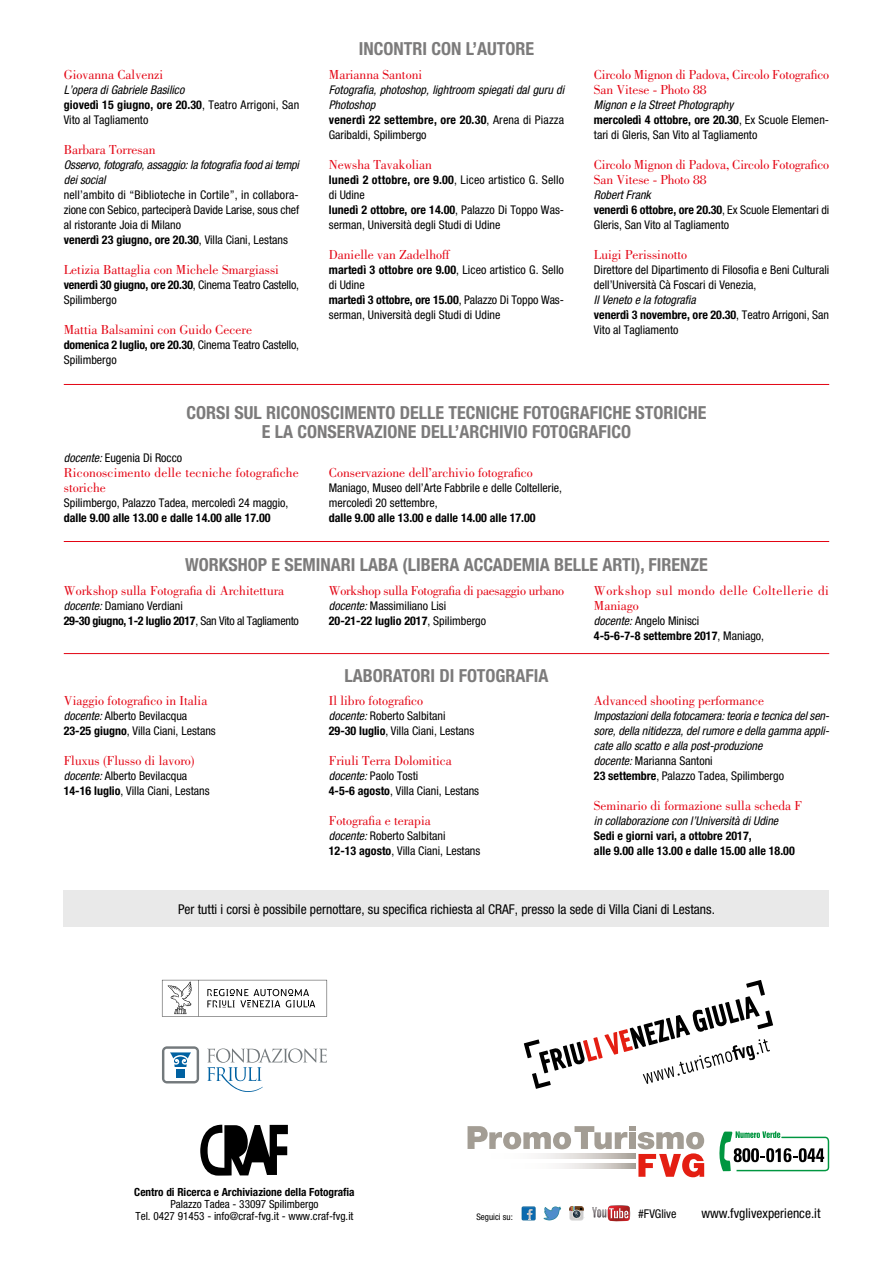
<style>
.page{position:relative;width:893px;height:1263px;background:#fff}
.page>*{position:absolute;margin:0;border:0;box-sizing:border-box;transform-origin:0 0}
.t1{font:700 condensed 18px "Helvetica Neue LT Std";color:#7c7b7b}
.t2{font:13.5px/15px "Bodoni Std";color:#e30413}
.t3{font:condensed 13.5px "Helvetica Neue LT Std";color:#000}
.t4{font:13.5px/15px "Bodoni Std";letter-spacing:.035em;color:#e30413}
.t5{font:13.5px "Bodoni Std";letter-spacing:-.02em;color:#e30413}
.t6{font:condensed 12px/15px "Helvetica Neue LT Std";color:#000}
.t7{font:italic condensed 12px/15px "Helvetica Neue LT Std";letter-spacing:-.005em;color:#000}
.t8{font:700 condensed 12px/15px "Helvetica Neue LT Std";color:#000}
.t9{font:condensed 11.25px/12px "Helvetica Neue LT Std";color:#000;text-align:center}
.t10{font:700 condensed 11.25px "Helvetica Neue LT Std";color:#000}
.t11{font:condensed 9px "Helvetica Neue LT Std";color:#000}
.s1{font-style:italic}
.s2{font-weight:700}
.s3{font-weight:700;font-style:normal}
.s4{font-style:normal}
</style>
<div class="page">
<svg style="left:162px;top:980px;width:165px;height:36px"></svg>
<svg style="left:162px;top:1046px;width:37px;height:37px"></svg>
<div style="left:176px;top:1069px;width:9px;height:8px;background:#0061a1"></div>
<svg style="left:207px;top:1048px;width:120px;height:44px"></svg>
<svg style="left:524px;top:980px;width:249px;height:109px"></svg>
<svg style="left:592px;top:1205px;width:39px;height:17px"></svg>
<svg style="left:544px;top:1206px;width:17px;height:14px"></svg>
<svg style="left:522px;top:1206px;width:14px;height:14px"></svg>
<svg style="left:522px;top:1207px;width:13px;height:14px"></svg>
<svg style="left:569px;top:1206px;width:15px;height:15px"></svg>
<svg style="left:468px;top:1126px;width:236px;height:51px"></svg>
<svg style="left:719px;top:1131px;width:110px;height:40px"></svg>
<svg style="left:200px;top:1125px;width:88px;height:50px"></svg>
<div style="left:64px;top:890px;width:765px;height:37px;background:#e9e9e9"></div>
<hr style="left:64px;top:541px;width:765px;height:1px;background:#e30413">
<hr style="left:64px;top:384px;width:765px;height:1px;background:#e30413">
<hr style="left:64px;top:653px;width:765px;height:1px;background:#e30413">
<p class="t2" style="left:64px;top:67px;width:101px">Giovanna Calvenzi</p>
<p class="t6" style="left:64px;top:82px;width:237px"><span class="s1">L’opera di Gabriele Basilico<br></span><span class="s2">giovedì 15 giugno, ore 20.30</span>, Teatro Arrigoni, San<br>Vito al Tagliamento</p>
<p class="t2" style="left:64px;top:142px;width:93px">Barbara Torresan</p>
<p class="t7" style="left:64px;top:157px;width:237px">Osservo, fotografo, assaggio: la fotografia food ai tempi dei social</p>
<p class="t6" style="left:64px;top:187px;width:237px">nell’ambito di “Biblioteche in Cortile”, in collabora&shy;zione con Sebico, parteciperà Davide Larise, sous chef al ristorante Joia di Milano<br><span class="s2">venerdì 23 giugno, ore 20.30</span>, Villa Ciani, Lestans</p>
<p class="t2" style="left:64px;top:262px;width:217px">Letizia Battaglia con Michele Smargiassi</p>
<p class="t6" style="left:64px;top:277px;width:237px"><span class="s2">venerdì 30 giugno, ore 20.30</span>, Cinema Teatro Castello,<br>Spilimbergo</p>
<p class="t2" style="left:64px;top:322px;width:190px">Mattia Balsamini con Guido Cecere</p>
<p class="t6" style="left:64px;top:337px;width:237px"><span class="s2">domenica 2 luglio, ore 20.30</span>, Cinema Teatro Castello,<br>Spilimbergo</p>
<h1 class="t1" style="left:359px;top:38px;width:15px">Incontri</h1>
<h1 class="t1" style="left:431px;top:38px;width:11px">con</h1>
<h1 class="t1" style="left:466px;top:38px;width:22px">l’autore</h1>
<p class="t2" style="left:329px;top:67px;width:95px">Marianna Santoni</p>
<p class="t7" style="left:329px;top:82px;width:237px">Fotografia, photoshop, lightroom spiegati dal guru di Photoshop<br><span class="s3">venerdì 22 settembre, ore 20.30</span><span class="s4">, Arena di Piazza Garibaldi, Spilimbergo</span></p>
<p class="t2" style="left:329px;top:157px;width:105px">Newsha Tavakolian</p>
<p class="t6" style="left:329px;top:172px;width:237px"><span class="s2">lunedì 2 ottobre, ore 9.00</span>, Liceo artistico G. Sello di Udine<br><span class="s2">lunedì 2 ottobre, ore 14.00</span>, Palazzo Di Toppo Was&shy;serman, Università degli Studi di Udine</p>
<p class="t2" style="left:329px;top:247px;width:122px">Danielle van Zadelhoff</p>
<p class="t6" style="left:329px;top:262px;width:237px"><span class="s2">martedì 3 ottobre ore 9.00</span>, Liceo artistico G. Sello di Udine<br><span class="s2">martedì 3 ottobre, ore 15.00</span>, Palazzo Di Toppo Was&shy;serman, Università degli Studi di Udine</p>
<p class="t2" style="left:594px;top:67px;width:237px">Circolo Mignon di Padova, Circolo Fotografico<br>San Vitese - Photo 88</p>
<p class="t6" style="left:594px;top:97px;width:237px"><span class="s1">Mignon e la Street Photography<br></span><span class="s2">mercoledì 4 ottobre, ore 20.30</span>, Ex Scuole Elemen&shy;tari di Gleris, San Vito al Tagliamento</p>
<p class="t2" style="left:594px;top:157px;width:237px">Circolo Mignon di Padova, Circolo Fotografico<br>San Vitese - Photo 88</p>
<p class="t6" style="left:594px;top:187px;width:237px"><span class="s1">Robert Frank<br></span><span class="s2">venerdì 6 ottobre, ore 20.30</span>, Ex Scuole Elementari di<br>Gleris, San Vito al Tagliamento</p>
<p class="t2" style="left:594px;top:247px;width:95px">Luigi Perissinotto</p>
<p class="t6" style="left:594px;top:262px;width:237px">Direttore del Dipartimento di Filosofia e Beni Culturali dell’Università Cà Foscari di Venezia,</p>
<p class="t6" style="left:594px;top:292px;width:237px"><span class="s1">Il Veneto e la fotografia<br></span><span class="s2">venerdì 3 novembre, ore 20.30</span>, Teatro Arrigoni, San<br>Vito al Tagliamento</p>
<h1 class="t1" style="left:187px;top:402px;width:19px">Corsi</h1>
<h1 class="t1" style="left:235px;top:402px;width:10px">sul</h1>
<h1 class="t1" style="left:266px;top:402px;width:11px">riconoscimento</h1>
<h1 class="t1" style="left:400px;top:402px;width:10px">delle</h1>
<h1 class="t1" style="left:449px;top:402px;width:10px">tecniche</h1>
<h1 class="t1" style="left:523px;top:402px;width:10px">fotografiche</h1>
<h1 class="t1" style="left:635px;top:402px;width:10px">storiche</h1>
<h1 class="t1" style="left:262px;top:421px;width:46px">ela conservazione</h1>
<h1 class="t1" style="left:421px;top:421px;width:10px">dell</h1>
<h1 class="t1" style="left:455px;top:421px;width:15px">’archivio</h1>
<h1 class="t1" style="left:532px;top:421px;width:10px">fotografico</h1>
<p class="t6" style="left:64px;top:450px;width:120px"><span class="s1">docente:</span> Eugenia Di Rocco</p>
<p class="t2" style="left:64px;top:465px;width:237px">Riconoscimento delle tecniche fotografiche storiche</p>
<p class="t6" style="left:64px;top:495px;width:226px">Spilimbergo, Palazzo Tadea, mercoledì 24 maggio,</p>
<p class="t8" style="left:64px;top:510px;width:208px">dalle 9.00 alle 13.00 e dalle 14.00 alle 17.00</p>
<p class="t2" style="left:329px;top:465px;width:205px">Conservazione dell’archivio fotografico</p>
<p class="t6" style="left:329px;top:480px;width:235px">Maniago, Museo dell’Arte Fabbrile e delle Coltellerie, mercoledì 20 settembre,</p>
<p class="t8" style="left:329px;top:510px;width:208px">dalle 9.00 alle 13.00 e dalle 14.00 alle 17.00</p>
<h1 class="t1" style="left:185px;top:554px;width:25px">Workshop</h1>
<h1 class="t1" style="left:271px;top:554px;width:23px">e seminari</h1>
<h1 class="t1" style="left:360px;top:554px;width:66px">LABA (Libera</h1>
<h1 class="t1" style="left:464px;top:554px;width:21px">Accademia</h1>
<h1 class="t1" style="left:554px;top:554px;width:20px">Belle</h1>
<h1 class="t1" style="left:602px;top:554px;width:64px">Arti), Firenze</h1>
<p class="t2" style="left:64px;top:583px;width:222px">Workshop sulla Fotografia di Architettura</p>
<p class="t6" style="left:64px;top:598px;width:237px"><span class="s1">docente:</span> Damiano Verdiani<br><span class="s2">29-30 giugno, 1-2 luglio 2017</span>, San Vito al Tagliamento</p>
<p class="t5" style="left:329px;top:583px;width:237px">Workshop sulla Fotografia di paesaggio urbano</p>
<p class="t6" style="left:329px;top:598px;width:159px"><span class="s1">docente:</span> Massimiliano Lisi<br><span class="s2">20-21-22 luglio 2017</span>, Spilimbergo</p>
<p class="t4" style="left:594px;top:583px;width:237px">Workshop sul mondo delle Coltellerie di<br>Maniago</p>
<p class="t6" style="left:594px;top:613px;width:172px"><span class="s1">docente:</span> Angelo Minisci<br><span class="s2">4-5-6-7-8 settembre 2017</span>, Maniago,</p>
<p class="t2" style="left:64px;top:693px;width:145px">Viaggio fotografico in Italia</p>
<p class="t6" style="left:64px;top:708px;width:154px"><span class="s1">docente:</span> Alberto Bevilacqua<br><span class="s2">23-25 giugno</span>, Villa Ciani, Lestans</p>
<p class="t2" style="left:64px;top:753px;width:132px">Fluxus (Flusso di lavoro)</p>
<p class="t6" style="left:64px;top:768px;width:147px"><span class="s1">docente:</span> Alberto Bevilacqua<br><span class="s2">14-16 luglio</span>, Villa Ciani, Lestans</p>
<h1 class="t1" style="left:345px;top:664px;width:19px">Laboratori</h1>
<h1 class="t1" style="left:440px;top:664px;width:38px">di Fotografia</h1>
<p class="t2" style="left:329px;top:693px;width:96px">Il libro fotografico</p>
<p class="t6" style="left:329px;top:708px;width:147px"><span class="s1">docente:</span> Roberto Salbitani<br><span class="s2">29-30 luglio</span>, Villa Ciani, Lestans</p>
<p class="t2" style="left:329px;top:753px;width:124px">Friuli Terra Dolomitica</p>
<p class="t6" style="left:329px;top:768px;width:152px"><span class="s1">docente:</span> Paolo Tosti<br><span class="s2">4-5-6 agosto</span>, Villa Ciani, Lestans</p>
<p class="t2" style="left:329px;top:813px;width:103px">Fotografia e terapia</p>
<p class="t6" style="left:329px;top:828px;width:153px"><span class="s1">docente:</span> Roberto Salbitani<br><span class="s2">12-13 agosto</span>, Villa Ciani, Lestans</p>
<p class="t2" style="left:594px;top:693px;width:172px">Advanced shooting performance</p>
<p class="t7" style="left:594px;top:709px;width:237px">Impostazioni della fotocamera: teoria e tecnica del sen&shy;sore, della nitidezza, del rumore e della gamma appli&shy;cate allo scatto e alla post-produzione<br>docente: <span class="s4">Marianna Santoni<br></span><span class="s3">23 settembre</span><span class="s4">, Palazzo Tadea, Spilimbergo</span></p>
<p class="t2" style="left:594px;top:798px;width:210px">Seminario di formazione sulla scheda F</p>
<p class="t7" style="left:594px;top:814px;width:186px">in collaborazione con l’Università di Udine</p>
<p class="t8" style="left:594px;top:828px;width:202px">Sedi e giorni vari, a ottobre 2017,<br>alle 9.00 alle 13.00 e dalle 15.00 alle 18.00</p>
<p class="t3" style="left:178px;top:901px;width:538px">Per tutti i corsi è possibile pernottare, su specifica richiesta al CRAF, presso la sede di Villa Ciani di Lestans.</p>
<p class="t10" style="left:134px;top:1186px;width:222px">Centro di Ricerca e Archiviazione della Fotografia</p>
<p class="t9" style="left:135px;top:1198px;width:220px">Palazzo Tadea - 33097 Spilimbergo<br>Tel. 0427 91453 - info@craf-fvg.it - www.craf-fvg.it</p>
<p class="t11" style="left:476px;top:1212px;width:38px">Seguici su:</p>
<p class="t6" style="left:638px;top:1206px;width:40px">#FVGlive</p>
<p class="t3" style="left:701px;top:1205px;width:121px">www.fvglivexperience.it</p>
</div>
